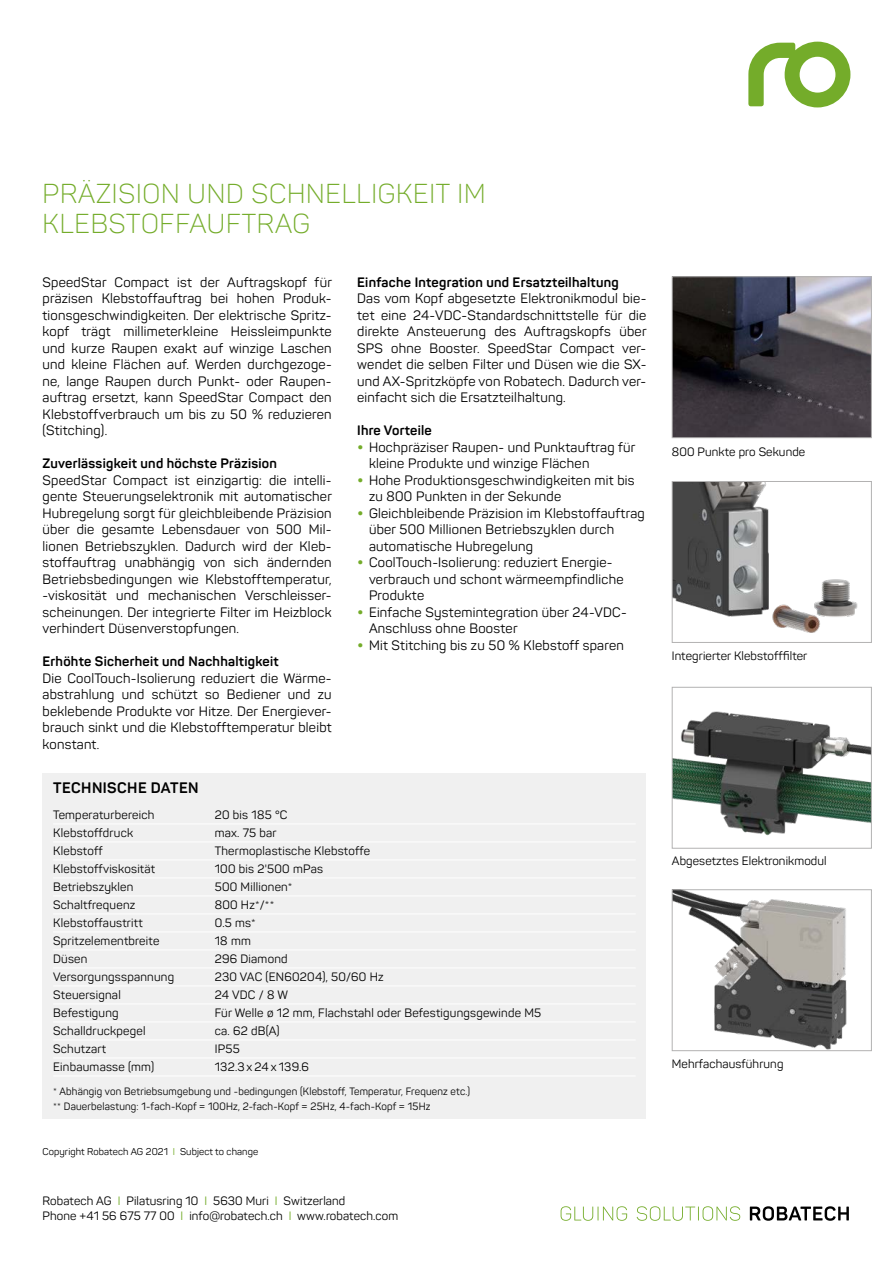
<style>
.page{position:relative;width:893px;height:1263px;background:#fff}
.page>*{position:absolute;margin:0;border:0;box-sizing:border-box;transform-origin:0 0}
.t1{font:300 27px/30px "Panton";letter-spacing:.03em;color:#74ac2a}
.t2{font:700 15px "Panton";letter-spacing:.03em;color:#000}
.t3{font:13.5px/16.5px "Panton";letter-spacing:.02em;color:#000}
.t4{font:700 13.5px "Panton";letter-spacing:.02em;color:#000}
.t5{font:12px/15px "Panton";letter-spacing:.02em;color:#000}
.t6{font:10.5px/15px "Panton";letter-spacing:.02em;color:#000}
.t7{font:9.75px "Panton";letter-spacing:.01em;color:#000}
.s1{font-weight:700;font-size:18px;color:#74ac2a}
.s2{color:#74ac2a}
</style>
<div class="page">
<svg style="left:748px;top:42px;width:102px;height:65px"></svg>
<svg style="left:750px;top:1206px;width:99px;height:15px"></svg>
<svg style="left:561px;top:1206px;width:179px;height:15px"></svg>
<img style="left:674px;top:483px;width:184px;height:150px">
<div style="left:672px;top:481px;width:200px;height:162px;border:1px solid #b3b2b2"></div>
<img style="left:674px;top:278px;width:196px;height:158px">
<div style="left:672px;top:276px;width:200px;height:162px;border:1px solid #b3b2b2"></div>
<img style="left:674px;top:711px;width:196px;height:125px">
<div style="left:672px;top:687px;width:200px;height:161px;border:1px solid #b3b2b2"></div>
<img style="left:674px;top:891px;width:173px;height:158px">
<div style="left:672px;top:889px;width:200px;height:162px;border:1px solid #b3b2b2"></div>
<div style="left:43px;top:773px;width:603px;height:345px;background:#f0f0f0"></div>
<hr style="left:53px;top:824px;width:583px;height:1px;background:#fff">
<hr style="left:53px;top:842px;width:583px;height:1px;background:#fff">
<hr style="left:53px;top:860px;width:583px;height:1px;background:#fff">
<hr style="left:53px;top:878px;width:583px;height:1px;background:#fff">
<hr style="left:53px;top:896px;width:583px;height:1px;background:#fff">
<hr style="left:53px;top:914px;width:583px;height:1px;background:#fff">
<hr style="left:53px;top:932px;width:583px;height:1px;background:#fff">
<hr style="left:53px;top:950px;width:583px;height:1px;background:#fff">
<hr style="left:53px;top:968px;width:583px;height:1px;background:#fff">
<hr style="left:53px;top:986px;width:583px;height:1px;background:#fff">
<hr style="left:53px;top:1004px;width:583px;height:1px;background:#fff">
<hr style="left:53px;top:1022px;width:583px;height:1px;background:#fff">
<hr style="left:53px;top:1040px;width:583px;height:1px;background:#fff">
<hr style="left:53px;top:1058px;width:583px;height:1px;background:#fff">
<hr style="left:53px;top:1076px;width:583px;height:1px;background:#fff">
<h1 class="t1" style="left:43px;top:178px;width:444px">PRÄZISION UND SCHNELLIGKEIT IM<br>KLEBSTOFFAUFTRAG</h1>
<p class="t3" style="left:43px;top:274px;width:291px;text-align:justify">SpeedStar Compact ist der Auftragskopf für präzisen Klebstoffauftrag bei hohen Produk&shy;tionsgeschwindigkeiten. Der elektrische Spritz&shy;kopf trägt millimeterkleine Heissleimpunkte und kurze Raupen exakt auf winzige Laschen und kleine Flächen auf. Werden durchgezoge&shy;ne, lange Raupen durch Punkt- oder Raupen&shy;auftrag ersetzt, kann SpeedStar Compact den Klebstoffverbrauch um bis zu 50 % reduzieren (Stitching).</p>
<p class="t4" style="left:43px;top:455px;width:236px">Zuverlässigkeit und höchste Präzision</p>
<p class="t3" style="left:43px;top:472px;width:291px;text-align:justify">SpeedStar Compact ist einzigartig: die intelli&shy;gente Steuerungselektronik mit automatischer Hubregelung sorgt für gleichbleibende Präzision über die gesamte Lebensdauer von 500 Mil&shy;lionen Betriebszyklen. Dadurch wird der Kleb&shy;stoffauftrag unabhängig von sich ändernden Betriebsbedingungen wie Klebstofftemperatur, -viskosität und mechanischen Verschleisser&shy;scheinungen. Der integrierte Filter im Heizblock verhindert Düsenverstopfungen.</p>
<p class="t4" style="left:43px;top:653px;width:238px">Erhöhte Sicherheit und Nachhaltigkeit</p>
<p class="t3" style="left:43px;top:669px;width:291px;text-align:justify">Die CoolTouch-Isolierung reduziert die Wärme&shy;abstrahlung und schützt so Bediener und zu beklebende Produkte vor Hitze. Der Energiever&shy;brauch sinkt und die Klebstofftemperatur bleibt konstant.</p>
<p class="t4" style="left:357px;top:273px;width:263px">Einfache Integration und Ersatzteilhaltung</p>
<p class="t3" style="left:357px;top:290px;width:291px;text-align:justify">Das vom Kopf abgesetzte Elektronikmodul bie&shy;tet eine 24-VDC-Standardschnittstelle für die direkte Ansteuerung des Auftragskopfs über SPS ohne Booster. SpeedStar Compact ver&shy;wendet die selben Filter und Düsen wie die SX&shy;und AX-Spritzköpfe von Robatech. Dadurch ver&shy;einfacht sich die Ersatzteilhaltung.</p>
<p class="t4" style="left:357px;top:422px;width:76px">Ihre Vorteile</p>
<p class="t3" style="left:369px;top:439px;width:268px;text-indent:-12px"><span class="s1">•</span> Hochpräziser Raupen- und Punktauftrag für kleine Produkte und winzige Flächen</p>
<p class="t3" style="left:369px;top:472px;width:267px;text-indent:-12px"><span class="s1">•</span> Hohe Produktionsgeschwindigkeiten mit bis zu 800 Punkten in der Sekunde</p>
<p class="t3" style="left:369px;top:505px;width:277px;text-indent:-12px"><span class="s1">•</span> Gleichbleibende Präzision im Klebstoffauftrag über 500 Millionen Betriebszyklen durch automatische Hubregelung</p>
<p class="t3" style="left:369px;top:554px;width:256px;text-indent:-12px"><span class="s1">•</span> CoolTouch-Isolierung: reduziert Energie&shy;verbrauch und schont wärmeempfindliche<br>Produkte</p>
<p class="t3" style="left:369px;top:604px;width:259px;text-indent:-12px"><span class="s1">•</span> Einfache Systemintegration über 24-VDC-<br>Anschluss ohne Booster</p>
<p class="t3" style="left:357px;top:637px;width:268px"><span class="s1">•</span> Mit Stitching bis zu 50 % Klebstoff sparen</p>
<p class="t2" style="left:53px;top:778px;width:147px">TECHNISCHE DATEN</p>
<p class="t5" style="left:53px;top:807px;width:103px">Temperaturbereich</p>
<p class="t5" style="left:215px;top:807px;width:74px">20 bis 185 °C</p>
<p class="t5" style="left:53px;top:825px;width:82px">Klebstoffdruck</p>
<p class="t5" style="left:215px;top:825px;width:63px">max. 75 bar</p>
<p class="t5" style="left:53px;top:843px;width:51px">Klebstoff</p>
<p class="t5" style="left:215px;top:843px;width:157px">Thermoplastische Klebstoffe</p>
<p class="t5" style="left:53px;top:861px;width:103px">Klebstoffviskosität</p>
<p class="t5" style="left:215px;top:861px;width:110px">100 bis 2'500 mPas</p>
<p class="t5" style="left:53px;top:879px;width:82px">Betriebszyklen</p>
<p class="t5" style="left:215px;top:879px;width:79px">500 Millionen*</p>
<p class="t5" style="left:53px;top:897px;width:84px">Schaltfrequenz</p>
<p class="t5" style="left:215px;top:897px;width:61px">800 Hz*/**</p>
<p class="t5" style="left:53px;top:915px;width:91px">Klebstoffaustritt</p>
<p class="t5" style="left:215px;top:915px;width:42px">0.5 ms*</p>
<p class="t5" style="left:53px;top:933px;width:108px">Spritzelementbreite</p>
<p class="t5" style="left:215px;top:933px;width:38px">18 mm</p>
<p class="t5" style="left:53px;top:951px;width:36px">Düsen</p>
<p class="t5" style="left:215px;top:951px;width:74px">296 Diamond</p>
<p class="t5" style="left:53px;top:969px;width:122px">Versorgungsspannung</p>
<p class="t5" style="left:215px;top:969px;width:170px">230 VAC (EN60204), 50/60 Hz</p>
<p class="t5" style="left:53px;top:987px;width:69px">Steuersignal</p>
<p class="t5" style="left:215px;top:987px;width:75px">24 VDC / 8 W</p>
<p class="t5" style="left:53px;top:1005px;width:67px">Befestigung</p>
<p class="t5" style="left:215px;top:1005px;width:328px">Für Welle ø 12 mm, Flachstahl oder Befestigungsgewinde M5</p>
<p class="t5" style="left:53px;top:1023px;width:94px">Schalldruckpegel</p>
<p class="t5" style="left:215px;top:1023px;width:66px">ca. 62 dB(A)</p>
<p class="t5" style="left:53px;top:1041px;width:55px">Schutzart</p>
<p class="t5" style="left:215px;top:1041px;width:26px">IP55</p>
<p class="t5" style="left:53px;top:1059px;width:102px">Einbaumasse (mm)</p>
<p class="t5" style="left:215px;top:1059px;width:96px">132.3 x 24 x 139.6</p>
<p class="t6" style="left:53px;top:1084px;width:419px">* Abhängig von Betriebsumgebung und -bedingungen (Klebstoff, Temperatur, Frequenz etc.) ** Dauerbelastung: 1-fach-Kopf = 100Hz, 2-fach-Kopf = 25Hz, 4-fach-Kopf = 15Hz</p>
<p class="t7" style="left:43px;top:1146px;width:217px">Copyright Robatech AG 2021 <span class="s2">I</span> Subject to change</p>
<p class="t5" style="left:43px;top:1194px;width:357px">Robatech AG <span class="s2">I</span> Pilatusring 10 <span class="s2">I</span> 5630 Muri <span class="s2">I</span> Switzerland<br>Phone +41 56 675 77 00 <span class="s2">I</span> info@robatech.ch <span class="s2">I</span> www.robatech.com</p>
<p class="t5" style="left:672px;top:444px;width:135px">800 Punkte pro Sekunde</p>
<p class="t5" style="left:672px;top:648px;width:137px">Integrierter Klebstofffilter</p>
<p class="t5" style="left:672px;top:853px;width:156px">Abgesetztes Elektronikmodul</p>
<p class="t5" style="left:672px;top:1056px;width:113px">Mehrfachausführung</p>
</div>
